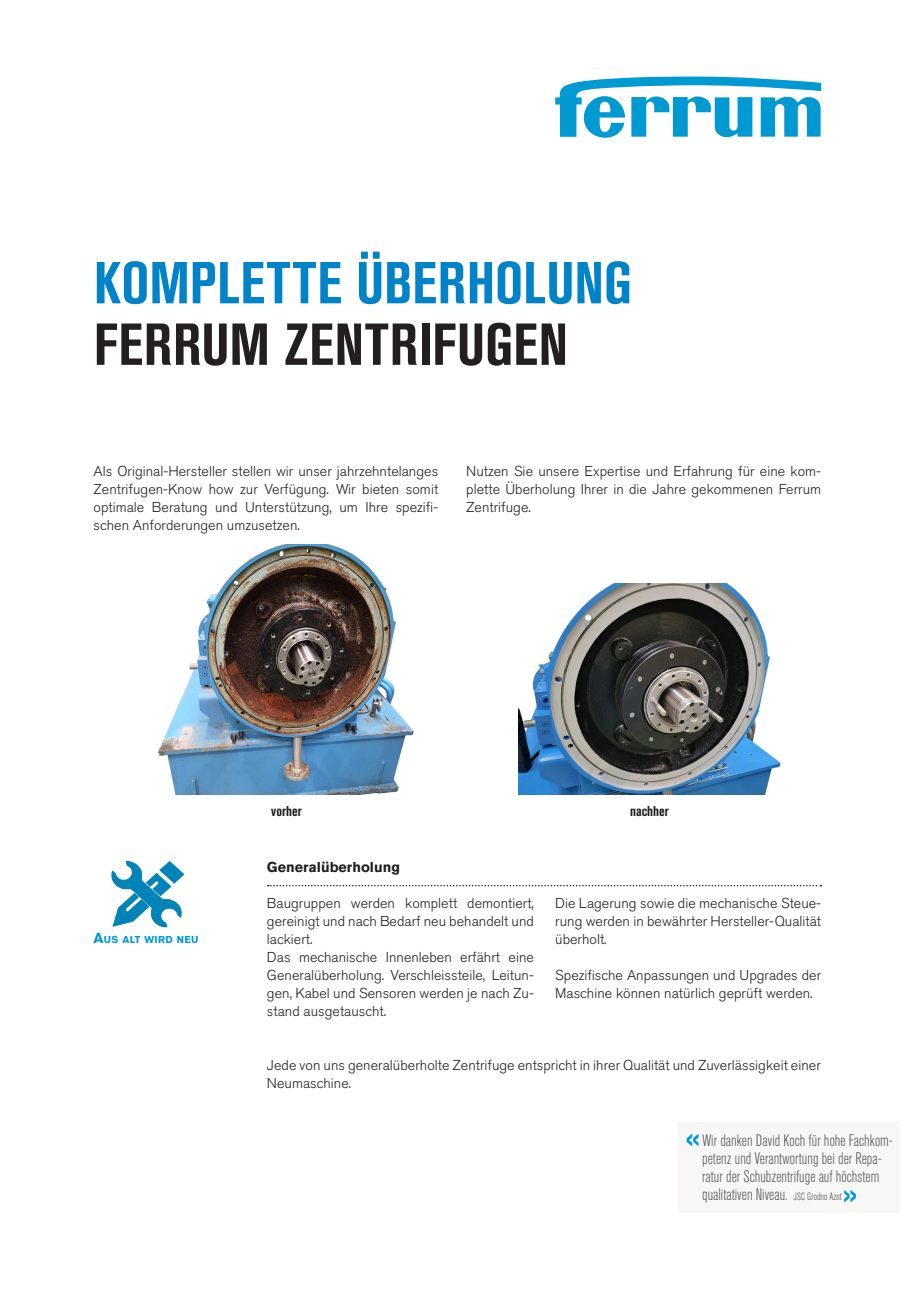
<style>
.page{position:relative;width:919px;height:1289px;background:#fff}
.page>*{position:absolute;margin:0;border:0;box-sizing:border-box;transform-origin:0 0}
.t1{font:700 condensed 58.5px "Akzidenz Grotesk Pro";letter-spacing:.01em;color:#0083c9}
.t2{font:700 condensed 58.5px "Akzidenz Grotesk Pro";letter-spacing:.015em;color:#231f20}
.t3{font:40.5px "Akzidenz Grotesk Pro";color:#0099d1}
.t4{font:300 condensed 16.5px/18px "Akzidenz Grotesk Pro";letter-spacing:.005em;color:#4b4c4d}
.t5{font:300 14.25px/18px "Akzidenz Grotesk Pro";letter-spacing:.005em;color:#231f20;text-align:justify}
.t6{font:700 14.25px "Akzidenz Grotesk Pro";letter-spacing:.005em;color:#231f20}
.t7{font:700 condensed 14.25px "Akzidenz Grotesk Pro";letter-spacing:.005em;color:#231f20}
.t8{font:700 10.05px "Akzidenz Grotesk Pro";letter-spacing:.025em;color:#0099d1}
.s1{font-size:14.25px}
.s2{font-size:10.5px}
</style>
<div class="page">
<img style="left:158px;top:544px;width:256px;height:250px">
<img style="left:518px;top:583px;width:263px;height:211px">
<div style="left:678px;top:1122px;width:222px;height:90px;background:#f9f6f6"></div>
<svg style="left:111px;top:861px;width:73px;height:66px"></svg>
<svg style="left:268px;top:884px;width:553px;height:2px"></svg>
<svg style="left:555px;top:77px;width:266px;height:61px"></svg>
<h1 class="t1" style="left:94px;top:245px;width:539px">KOMPLETTE ÜBERHOLUNG</h1>
<h1 class="t2" style="left:94px;top:307px;width:475px">FERRUM ZENTRIFUGEN</h1>
<p class="t5" style="left:94px;top:461px;width:346px">Als Original-Hersteller stellen wir unser jahrzehntelanges Zentrifugen-Know how zur Verfügung. Wir bieten somit optimale Beratung und Unterstützung, um Ihre spezifi&shy;schen Anforderungen umzusetzen.</p>
<p class="t5" style="left:466px;top:461px;width:356px">Nutzen Sie unsere Expertise und Erfahrung für eine kom&shy;plette Überholung Ihrer in die Jahre gekommenen Ferrum Zentrifuge.</p>
<p class="t7" style="left:271px;top:801px;width:32px">vorher</p>
<p class="t7" style="left:630px;top:801px;width:41px">nachher</p>
<p class="t8" style="left:94px;top:933px;width:106px"><span class="s1">A</span>US ALT WIRD NEU</p>
<p class="t6" style="left:267px;top:857px;width:135px">Generalüberholung</p>
<p class="t5" style="left:267px;top:893px;width:268px;text-align:left">Baugruppen werden komplett demontiert, gereinigt und nach Bedarf neu behandelt und lackiert.<br>Das mechanische Innenleben erfährt eine Generalüberholung. Verschleissteile, Leitun&shy;gen, Kabel und Sensoren werden je nach Zu&shy;stand ausgetauscht.</p>
<p class="t5" style="left:555px;top:893px;width:267px">Die Lagerung sowie die mechanische Steue&shy;rung werden in bewährter Hersteller-Qualität überholt.</p>
<p class="t5" style="left:555px;top:965px;width:267px">Spezifische Anpassungen und Upgrades der<br>Maschine können natürlich geprüft werden.</p>
<p class="t5" style="left:267px;top:1055px;width:555px">Jede von uns generalüberholte Zentrifuge entspricht in ihrer Qualität und Zuverlässigkeit einer<br>Neumaschine.</p>
<h2 class="t3" style="left:685px;top:1113px;width:18px">«</h2>
<p class="t4" style="left:702px;top:1130px;width:192px">Wir danken David Koch für hohe Fachkom&shy;petenz und Verantwortung bei der Repa&shy;ratur der Schubzentrifuge auf höchstem qualitativen Niveau. <span class="s2">JSC Grodno Azot</span></p>
<h2 class="t3" style="left:841px;top:1167px;width:18px">»</h2>
</div>
